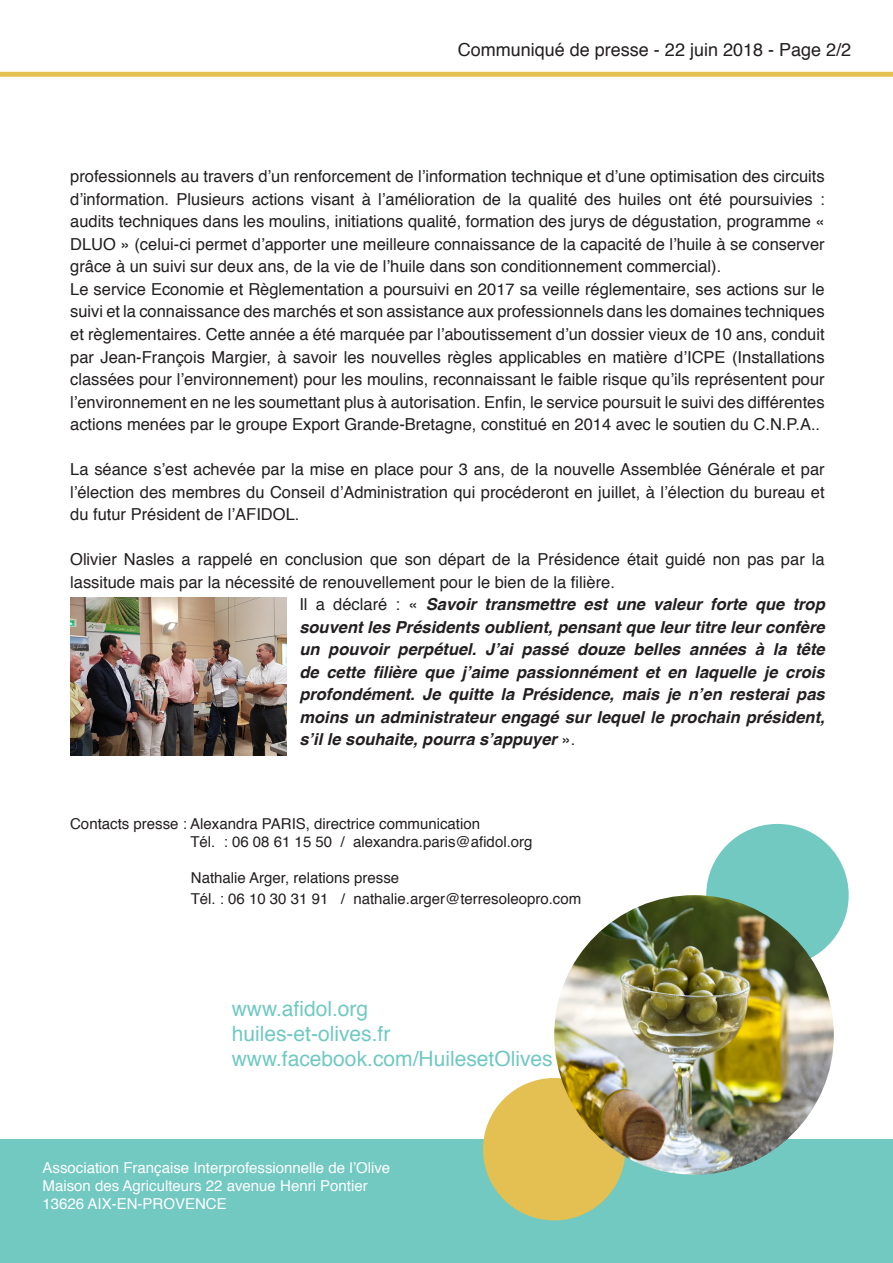
<style>
.page{position:relative;width:893px;height:1263px;background:#fff}
.page>*{position:absolute;margin:0;border:0;box-sizing:border-box;transform-origin:0 0}
.t1{font:21px "Helvetica";color:#71c9c2}
.t2{font:18px "Helvetica";color:#231f20}
.t3{font:16.5px/22.5px "Helvetica";color:#231f20;text-align:justify}
.t4{font:italic 700 16.5px/22.5px "Helvetica";color:#231f20;text-align:justify}
.t5{font:15px "Helvetica";color:#231f20}
.t6{font:15px "Helvetica";color:#fff}
.s1{font-weight:400;font-style:normal}
</style>
<div class="page">
<div style="left:0;top:1139px;width:893px;height:124px;background:#71c9c2"></div>
<div style="left:706px;top:824px;width:143px;height:142px;background:#71c9c2;border-radius:50%"></div>
<div style="left:483px;top:1078px;width:142px;height:142px;background:#e3c051;border-radius:50%"></div>
<img style="left:554px;top:895px;width:280px;height:280px;border-radius:140px">
<svg style="left:0;top:71px;width:893px;height:6px"></svg>
<img style="left:70px;top:598px;width:217px;height:158px">
<p class="t2" style="left:458px;top:36px;width:395px">Communiqué de presse - 22 juin 2018 - Page 2/2</p>
<p class="t3" style="left:70px;top:166px;width:756px">professionnels au travers d’un renforcement de l’information technique et d’une optimisation des circuits d’information. Plusieurs actions visant à l’amélioration de la qualité des huiles ont été poursuivies : audits techniques dans les moulins, initiations qualité, formation des jurys de dégustation, programme « DLUO » (celui-ci permet d’apporter une meilleure connaissance de la capacité de l’huile à se conserver grâce à un suivi sur deux ans, de la vie de l’huile dans son conditionnement commercial).</p>
<p class="t3" style="left:70px;top:278px;width:756px">Le service Economie et Règlementation a poursuivi en 2017 sa veille réglementaire, ses actions sur le suivi et la connaissance des marchés et son assistance aux professionnels dans les domaines techniques et règlementaires. Cette année a été marquée par l’aboutissement d’un dossier vieux de 10 ans, conduit par Jean-François Margier, à savoir les nouvelles règles applicables en matière d’ICPE (Installations classées pour l’environnement) pour les moulins, reconnaissant le faible risque qu’ils représentent pour l’environnement en ne les soumettant plus à autorisation. Enfin, le service poursuit le suivi des différentes actions menées par le groupe Export Grande-Bretagne, constitué en 2014 avec le soutien du C.N.P.A..</p>
<p class="t3" style="left:70px;top:458px;width:756px">La séance s’est achevée par la mise en place pour 3 ans, de la nouvelle Assemblée Générale et par l’élection des membres du Conseil d’Administration qui procéderont en juillet, à l’élection du bureau et du futur Président de l’AFIDOL.</p>
<p class="t3" style="left:70px;top:548px;width:756px">Olivier Nasles a rappelé en conclusion que son départ de la Présidence était guidé non pas par la lassitude mais par la nécessité de renouvellement pour le bien de la filière.</p>
<p class="t4" style="left:299px;top:593px;width:527px"><span class="s1">Il a déclaré : «</span> Savoir transmettre est une valeur forte que trop souvent les Présidents oublient, pensant que leur titre leur confère un pouvoir perpétuel. J’ai passé douze belles années à la tête de cette filière que j’aime passionnément et en laquelle je crois profondément. Je quitte la Présidence, mais je n’en resterai pas moins un administrateur engagé sur lequel le prochain président, s’il le souhaite, pourra s’appuyer <span class="s1">».</span></p>
<p class="t5" style="left:70px;top:812px;width:411px">Contacts presse : Alexandra PARIS, directrice communication</p>
<p class="t5" style="left:190px;top:830px;width:344px">Tél. : 06 08 61 15 50 / alexandra.paris@afidol.org</p>
<p class="t5" style="left:191px;top:866px;width:210px">Nathalie Arger, relations presse</p>
<p class="t5" style="left:191px;top:887px;width:392px">Tél. : 06 10 30 31 91 / nathalie.arger@terresoleopro.com</p>
<p class="t1" style="left:232px;top:992px;width:138px">www.afidol.org</p>
<p class="t1" style="left:232px;top:1017px;width:160px">huiles-et-olives.fr</p>
<p class="t1" style="left:232px;top:1043px;width:322px">www.facebook.com/HuilesetOlives</p>
<p class="t6" style="left:43px;top:1156px;width:349px">Association Française Interprofessionnelle de l’Olive</p>
<p class="t6" style="left:43px;top:1174px;width:327px">Maison des Agriculteurs 22 avenue Henri Pontier</p>
<p class="t6" style="left:43px;top:1192px;width:186px">13626 AIX-EN-PROVENCE</p>
</div>
